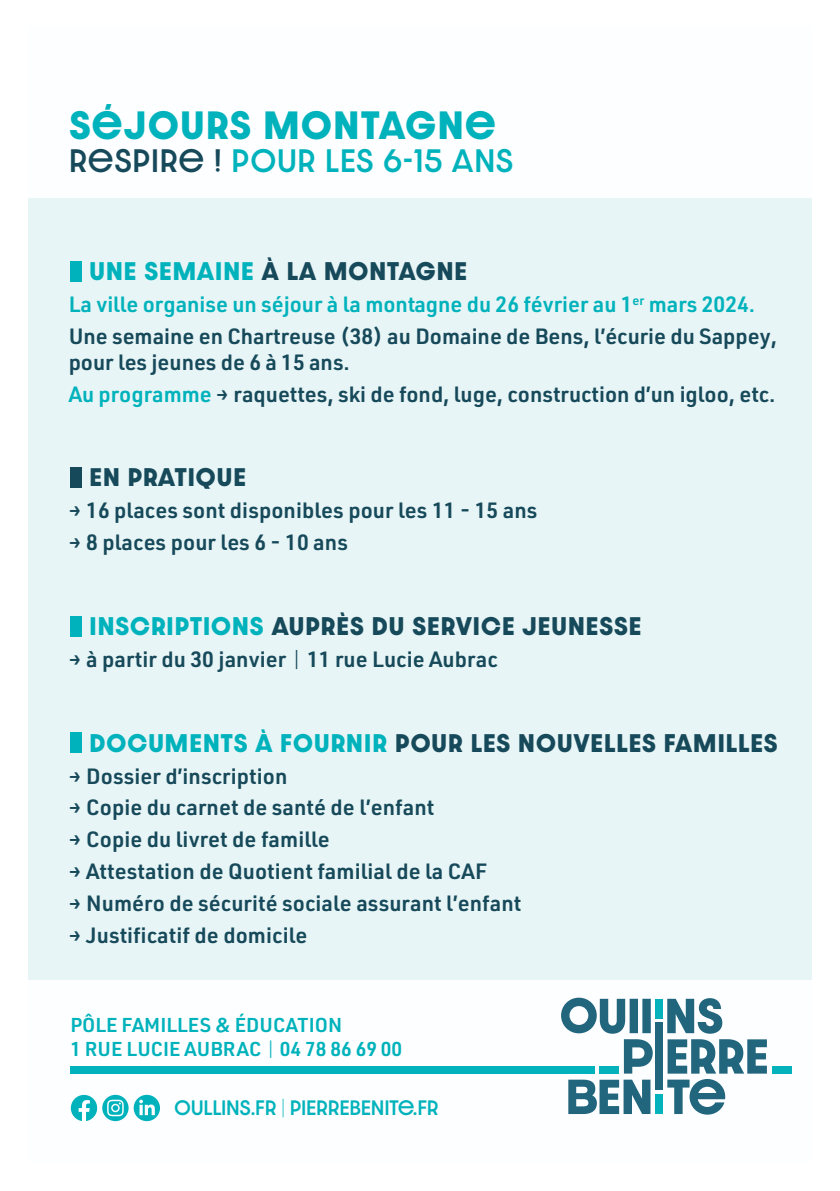
<style>
.page{position:relative;width:840px;height:1191px;background:#fff}
.page>*{position:absolute;margin:0;border:0;box-sizing:border-box;transform-origin:0 0}
.t1{font:700 33.4px "Dazzle Unicase";letter-spacing:.05em;color:#00b2bb}
.t2{font:500 27.6px "Dazzle Unicase";letter-spacing:.05em;color:#00b2bb}
.t3{font:600 21.6px/32px "URWDIN";letter-spacing:.005em;color:#16495a}
.t4{font:700 21.6px "Dazzle Unicase";letter-spacing:.05em;color:#16495a}
.t5{font:600 19.6px/23.6px "URWDIN";color:#00b2bb}
.t6{font:500 17.8px "Dazzle Unicase";letter-spacing:.02em;color:#00b2bb}
.s1{color:#16495a}
.s2{color:#00b2bb}
.s3{font-family:"Montserrat"}
.s4{font-weight:300}
.s5{font-weight:100}
</style>
<div class="page">
<div style="left:771px;top:1066px;width:20px;height:8px;background:#03b2bb"></div>
<div style="left:28px;top:198px;width:783px;height:781px;background:#e8f5f6"></div>
<div style="left:71px;top:260px;width:11px;height:21px;background:#00b2bb"></div>
<div style="left:71px;top:467px;width:11px;height:20px;background:#16495a"></div>
<div style="left:71px;top:615px;width:11px;height:21px;background:#00b2bb"></div>
<div style="left:71px;top:732px;width:11px;height:21px;background:#00b2bb"></div>
<svg style="left:134px;top:1094px;width:26px;height:27px"></svg>
<svg style="left:71px;top:1094px;width:57px;height:27px"></svg>
<div style="left:654px;top:1022px;width:8px;height:68px;background:#22667e"></div>
<svg style="left:561px;top:997px;width:89px;height:36px"></svg>
<div style="left:599px;top:1065px;width:19px;height:8px;background:#03b2bb"></div>
<div style="left:654px;top:998px;width:8px;height:20px;background:#03b2bb"></div>
<div style="left:654px;top:1094px;width:8px;height:20px;background:#03b2bb"></div>
<svg style="left:667px;top:998px;width:55px;height:35px"></svg>
<svg style="left:623px;top:1039px;width:29px;height:34px"></svg>
<svg style="left:568px;top:1079px;width:82px;height:35px"></svg>
<svg style="left:667px;top:1039px;width:100px;height:75px"></svg>
<div style="left:771px;top:1065px;width:20px;height:8px;background:#03b2bb"></div>
<div style="left:70px;top:1065px;width:524px;height:8px;background:#00b2bb"></div>
<h1 class="t1" style="left:69px;top:99px;width:428px">SÉJOURS MONTAGNE</h1>
<p class="t2" style="left:69px;top:140px;width:445px"><span class="s1">RESPIRE !</span> POUR LES 6-15 ANS</p>
<p class="t4" style="left:89px;top:254px;width:379px"><span class="s2">UNE SEMAINE</span> À LA MONTAGNE</p>
<p class="t3" style="left:69px;top:287px;width:709px"><span class="s2">La ville organise un séjour à la montagne du 26 février au 1</span><sup>er</sup> <span class="s2">mars 2024.<br></span>Une semaine en Chartreuse (38) au Domaine de Bens, l’écurie du Sappey,</p>
<p class="t3" style="left:69px;top:345px;width:708px">pour les jeunes de 6 à 15 ans.<br><span class="s2">Au programme</span> <span class="s3">→</span> raquettes, ski de fond, luge, construction d’un igloo, etc.</p>
<p class="t4" style="left:89px;top:460px;width:158px">EN PRATIQUE</p>
<p class="t3" style="left:69px;top:494px;width:470px"><span class="s3">→</span> 16 places sont disponibles pour les 11 - 15 ans</p>
<p class="t3" style="left:69px;top:525px;width:281px"><span class="s3">→</span> 8 places pour les 6 - 10 ans</p>
<p class="t4" style="left:89px;top:609px;width:553px"><span class="s2">INSCRIPTIONS</span> AUPRÈS DU SERVICE JEUNESSE</p>
<p class="t3" style="left:69px;top:642px;width:430px"><span class="s3">→</span> à partir du 30 janvier <span class="s4">|</span> 11 rue Lucie Aubrac</p>
<p class="t4" style="left:89px;top:726px;width:689px"><span class="s2">DOCUMENTS À FOURNIR</span> POUR LES NOUVELLES FAMILLES</p>
<p class="t3" style="left:69px;top:759px;width:220px"><span class="s3">→</span> Dossier d’inscription</p>
<p class="t3" style="left:69px;top:791px;width:367px"><span class="s3">→</span> Copie du carnet de santé de l’enfant</p>
<p class="t3" style="left:69px;top:823px;width:262px"><span class="s3">→</span> Copie du livret de famille</p>
<p class="t3" style="left:69px;top:854px;width:419px"><span class="s3">→</span> Attestation de Quotient familial de la CAF</p>
<p class="t3" style="left:69px;top:886px;width:454px"><span class="s3">→</span> Numéro de sécurité sociale assurant l’enfant</p>
<p class="t3" style="left:69px;top:918px;width:240px"><span class="s3">→</span> Justificatif de domicile</p>
<p class="t5" style="left:70px;top:1013px;width:333px">PÔLE FAMILLES &amp; ÉDUCATION<br>1 RUE LUCIE AUBRAC <span class="s4">|</span> 04 78 86 69 00</p>
<p class="t6" style="left:174px;top:1094px;width:265px">OULLINS.FR <span class="s5">|</span> PIERREBENITE.FR</p>
</div>
